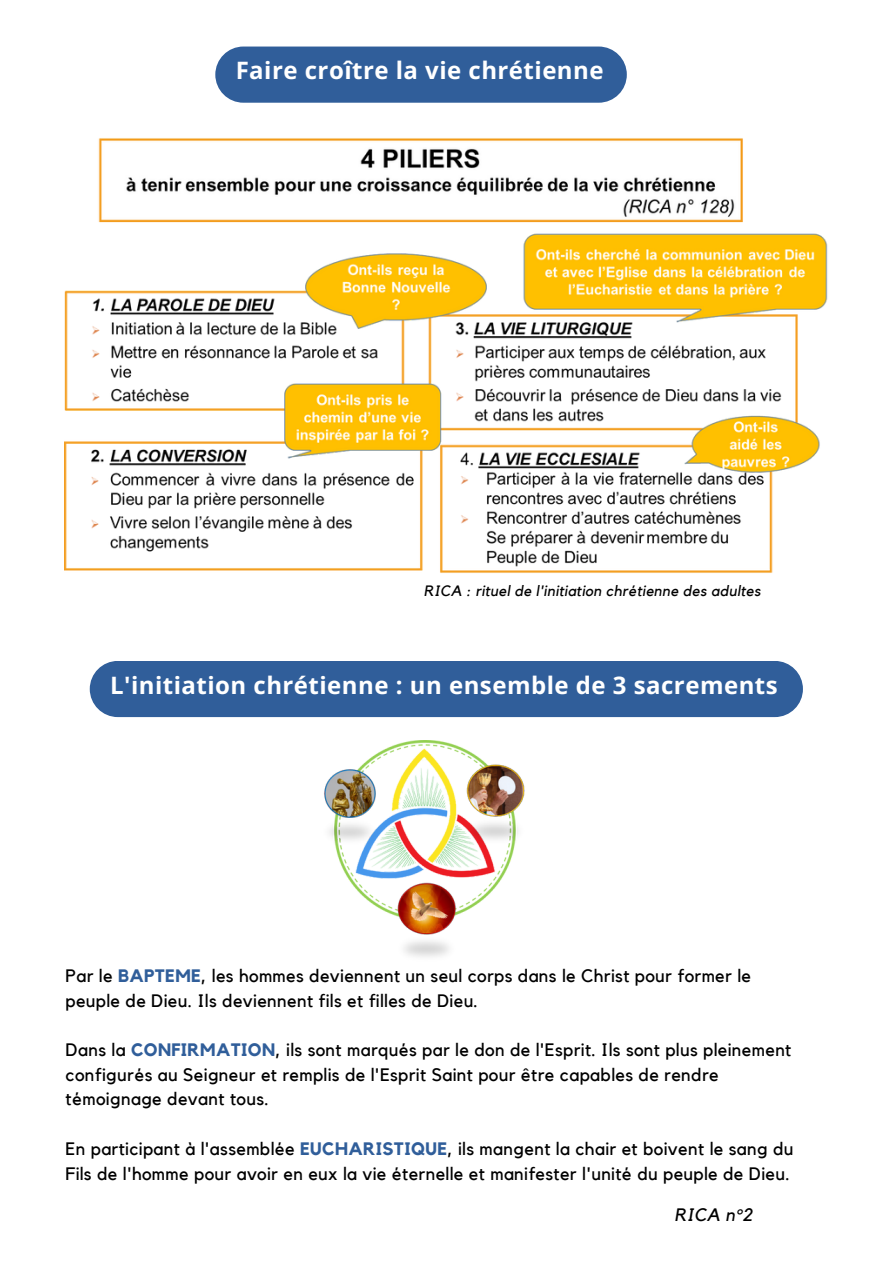
<style>
.page{position:relative;width:893px;height:1264px;background:#fff}
.page>*{position:absolute;margin:0;border:0;box-sizing:border-box;transform-origin:0 0}
.t1{font:700 24px "Open Sans";letter-spacing:.02em;color:#fff}
.t2{font:18px/24.8px "Kollektif";letter-spacing:.02em;color:#000}
.t3{font:italic 18px "Kollektif";color:#000}
.t4{font:italic 15px "Kollektif";letter-spacing:.02em;color:#000}
.s1{font-weight:700;color:#305e9a}
</style>
<div class="page">
<img style="left:324px;top:740px;width:201px;height:217px">
<img style="left:65px;top:138px;width:763px;height:435px">
<div style="left:215px;top:47px;width:411px;height:56px;background:#305e9a;border-radius:28px"></div>
<div style="left:90px;top:661px;width:712px;height:56px;background:#305e9a;border-radius:28px"></div>
<p class="t1" style="left:236px;top:53px;width:369px">Faire croître la vie chrétienne</p>
<p class="t4" style="left:424px;top:584px;width:338px">RICA : rituel de l'initiation chrétienne des adultes</p>
<p class="t1" style="left:110px;top:668px;width:669px">L'initiation chrétienne : un ensemble de 3 sacrements</p>
<p class="t2" style="left:66px;top:963px;width:687px">Par le <span class="s1">BAPTEME</span>, les hommes deviennent un seul corps dans le Christ pour former le peuple de Dieu. Ils deviennent fils et filles de Dieu.</p>
<p class="t2" style="left:66px;top:1038px;width:727px">Dans la <span class="s1">CONFIRMATION</span>, ils sont marqués par le don de l'Esprit. Ils sont plus pleinement configurés au Seigneur et remplis de l'Esprit Saint pour être capables de rendre témoignage devant tous.</p>
<p class="t2" style="left:66px;top:1136px;width:729px">En participant à l'assemblée <span class="s1">EUCHARISTIQUE</span>, ils mangent la chair et boivent le sang du<br>Fils de l'homme pour avoir en eux la vie éternelle et manifester l'unité du peuple de Dieu.</p>
<p class="t3" style="left:674px;top:1206px;width:79px">RICA n°2</p>
</div>
